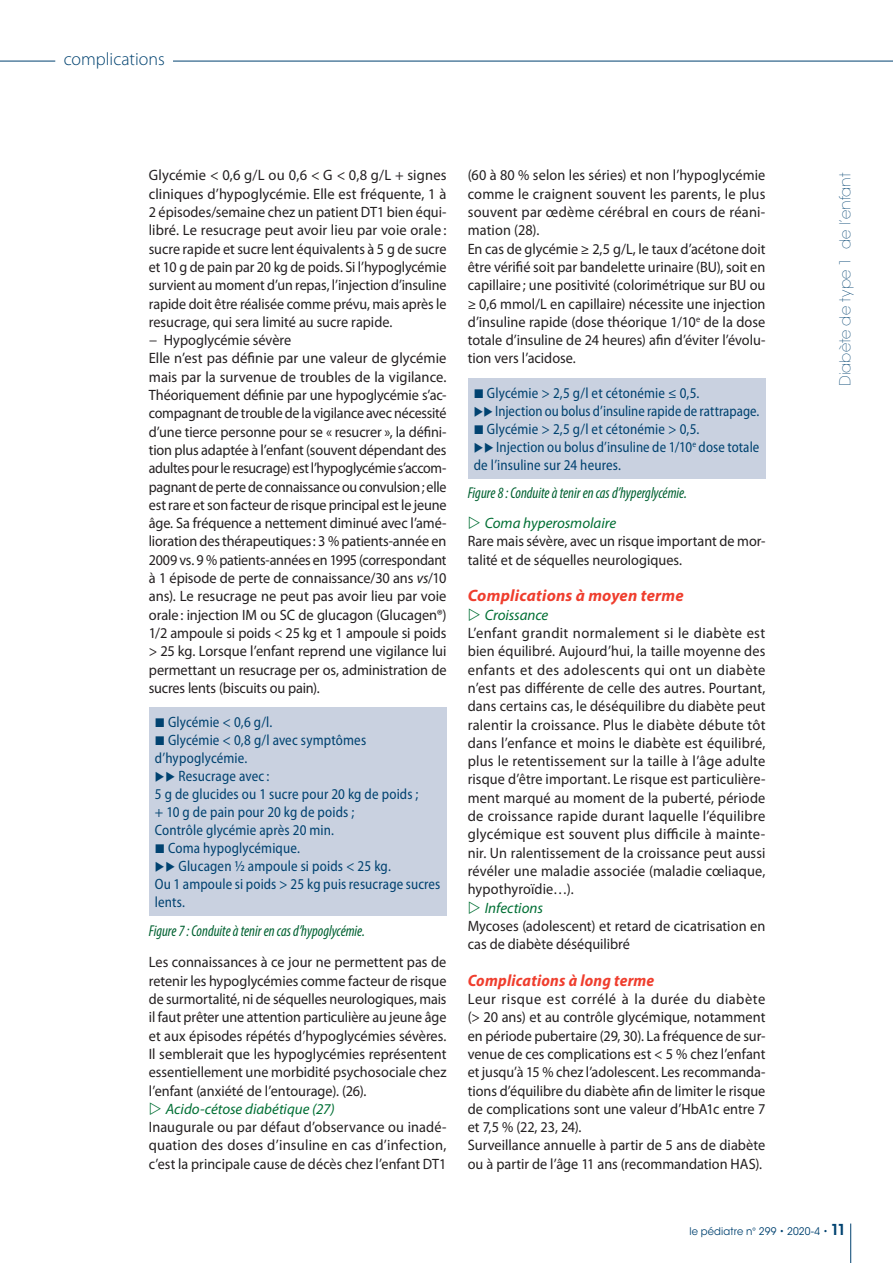
<style>
.page{position:relative;width:893px;height:1263px;background:#fff}
.page>*{position:absolute;margin:0;border:0;box-sizing:border-box;transform-origin:0 0}
.t1{font:300 18px "Myriad Pro";color:#004270}
.Texte_titre_2_rouge{font:italic 700 16.5px "Myriad Pro";letter-spacing:.015em;color:#ef3e2e}
.Texte_titre_2_rouge-2{font:italic 700 semi-condensed 16.5px "Myriad Pro";letter-spacing:.015em;color:#ef3e2e}
.Légende{font:italic condensed 15.75px "Myriad Pro";color:#006131;scale:.95 1}
.Texte_courant_sans_e{font:15px/18.3px "Myriad Pro";color:#231f20;text-align:justify}
.Texte_courant_sans_e-2{font:15px/18.3px "Myriad Pro";color:#231f20;text-align:justify;scale:.95 1}
.Texte{font:15px/18.3px "Myriad Pro";color:#231f20;text-align:justify;scale:.95 1}
.Texte_encadré{font:semi-condensed 15px/18px "Myriad Pro";letter-spacing:.01em;color:#004270;scale:.95 1}
.Texte_courant_sans_e-3{font:15px/18.3px "Myriad Pro";color:#231f20;scale:.96 1}
.Texte_encadré-2{font:semi-condensed 15px/18px "Myriad Pro";letter-spacing:.01em;color:#004270;scale:.94 1}
.t2{font:italic 15px "Myriad Pro";letter-spacing:-.005em;color:#006f34}
.Texte_encadré-3{font:semi-condensed 15px "Myriad Pro";letter-spacing:.01em;color:#004270;scale:.93 1}
.t3{font:200 15px "ITC Avant Garde Std";letter-spacing:.005em;color:#004270}
.t4{font:10.5px "ITC Avant Garde Std";letter-spacing:.015em;color:#004270;scale:.95 1}
.s1{font-style:italic}
.s2{font-weight:600;font-size:15px}
</style>
<div class="page">
<hr style="left:850px;top:1223px;width:1px;height:40px;background:#004270">
<hr style="left:0;top:61px;width:893px;height:1px;background:#004270">
<div style="left:55px;top:52px;width:118px;height:18px;background:#fff"></div>
<div style="left:149px;top:707px;width:297px;height:209px;background:#c9d1e0"></div>
<div style="left:468px;top:378px;width:297px;height:100px;background:#c9d1e0"></div>
<p class="t1" style="left:64px;top:48px;width:102px">complications</p>
<p class="Texte_courant_sans_e" style="left:149px;top:166px;width:299px">Glycémie &lt; 0,6 g/L ou 0,6 &lt; G &lt; 0,8 g/L + signes cliniques d’hypoglycémie. Elle est fréquente, 1 à 2 épisodes/semaine chez un patient DT1 bien équi&shy;libré. Le resucrage peut avoir lieu par voie orale : sucre rapide et sucre lent équivalents à 5 g de sucre et 10 g de pain par 20 kg de poids. Si l’hypoglycémie survient au moment d’un repas, l’injection d’insuline rapide doit être réalisée comme prévu, mais après le resucrage, qui sera limité au sucre rapide.</p>
<p class="Texte_courant_sans_e-2" style="left:149px;top:331px;width:151px"><span class="s1">−</span> Hypoglycémie sévère</p>
<p class="Texte_courant_sans_e" style="left:149px;top:349px;width:299px">Elle n’est pas définie par une valeur de glycémie mais par la survenue de troubles de la vigilance.<br>Théoriquement définie par une hypoglycémie s’ac&shy;compagnant de trouble de la vigilance avec nécessité d’une tierce personne pour se « resucrer », la défini&shy;tion plus adaptée à l’enfant (souvent dépendant des adultes pour le resucrage) est l’hypoglycémie s’accom&shy;pagnant de perte de connaissance ou convulsion; elle est rare et son facteur de risque principal est le jeune âge. Sa fréquence a nettement diminué avec l’amé&shy;lioration des thérapeutiques: 3 % patients-année en 2009 vs. 9 % patients-années en 1995 (correspondant à 1 épisode de perte de connaissance/30 ans <span class="s1">vs</span>/10 ans). Le resucrage ne peut pas avoir lieu par voie orale: injection IM ou SC de glucagon (Glucagen®)<br>1/2 ampoule si poids &lt; 25 kg et 1 ampoule si poids &gt; 25 kg. Lorsque l’enfant reprend une vigilance lui permettant un resucrage per os, administration de sucres lents (biscuits ou pain).</p>
<p class="Texte_encadré" style="left:168px;top:713px;width:111px">Glycémie &lt; 0,6 g/l.</p>
<p class="Texte_encadré" style="left:155px;top:731px;width:224px;text-indent:13px">Glycémie &lt; 0,8 g/l avec symptômes d’hypoglycémie.</p>
<p class="Texte_encadré" style="left:155px;top:767px;width:122px">◆◆ Resucrage avec :</p>
<p class="Texte_encadré" style="left:155px;top:785px;width:279px">5 g de glucides ou 1 sucre pour 20 kg de poids ;</p>
<p class="Texte_encadré" style="left:155px;top:803px;width:212px">+ 10 g de pain pour 20 kg de poids ;</p>
<p class="Texte_encadré" style="left:155px;top:821px;width:190px">Contrôle glycémie après 20 min.</p>
<p class="Texte_encadré" style="left:168px;top:839px;width:140px">Coma hypoglycémique.</p>
<p class="Texte_encadré" style="left:155px;top:857px;width:250px">◆◆ Glucagen ½ ampoule si poids &lt; 25 kg.</p>
<p class="Texte_encadré" style="left:155px;top:875px;width:302px">Ou 1 ampoule si poids &gt; 25 kg puis resucrage sucres lents.</p>
<p class="Légende" style="left:149px;top:921px;width:229px">Figure 7: Conduite à tenir en cas d’hypoglycémie.</p>
<p class="Texte" style="left:149px;top:953px;width:315px">Les connaissances à ce jour ne permettent pas de retenir les hypoglycémies comme facteur de risque de surmortalité, ni de séquelles neurologiques, mais il faut prêter une attention particulière au jeune âge et aux épisodes répétés d’hypoglycémies sévères.<br>Il semblerait que les hypoglycémies représentent essentiellement une morbidité psychosociale chez l’enfant (anxiété de l’entourage). (26).</p>
<p class="t2" style="left:166px;top:1099px;width:170px">Acido-cétose diabétique (27)</p>
<p class="Texte_courant_sans_e-2" style="left:149px;top:1118px;width:315px">Inaugurale ou par défaut d’observance ou inadé&shy;quation des doses d’insuline en cas d’infection, c’est la principale cause de décès chez l’enfant DT1</p>
<p class="Texte_courant_sans_e-2" style="left:468px;top:166px;width:315px">(60 à 80 % selon les séries) et non l’hypoglycémie comme le craignent souvent les parents, le plus souvent par œdème cérébral en cours de réani&shy;mation (28).</p>
<p class="Texte_courant_sans_e-2" style="left:468px;top:239px;width:315px">En cas de glycémie ≥ 2,5 g/L, le taux d’acétone doit être vérifié soit par bandelette urinaire (BU), soit en capillaire; une positivité (colorimétrique sur BU ou ≥ 0,6 mmol/L en capillaire) nécessite une injection d’insuline rapide (dose théorique 1/10<sup>e</sup> de la dose totale d’insuline de 24 heures) afin d’éviter l’évolu&shy;tion vers l’acidose.</p>
<p class="Texte_encadré" style="left:487px;top:384px;width:225px">Glycémie &gt; 2,5 g/l et cétonémie ≤ 0,5.</p>
<p class="Texte_encadré-3" style="left:474px;top:403px;width:309px">◆◆ Injection ou bolus d’insuline rapide de rattrapage.</p>
<p class="Texte_encadré" style="left:487px;top:420px;width:225px">Glycémie &gt; 2,5 g/l et cétonémie &gt; 0,5.</p>
<p class="Texte_encadré-2" style="left:474px;top:438px;width:305px">◆◆ Injection ou bolus d’insuline de 1/10<sup>e</sup> dose totale de l’insuline sur 24 heures.</p>
<p class="Légende" style="left:468px;top:483px;width:232px">Figure 8: Conduite à tenir en cas d’hyperglycémie.</p>
<p class="t2" style="left:485px;top:514px;width:133px">Coma hyperosmolaire</p>
<p class="Texte_courant_sans_e-2" style="left:468px;top:532px;width:315px">Rare mais sévère, avec un risque important de mor&shy;talité et de séquelles neurologiques.</p>
<p class="Texte_titre_2_rouge" style="left:468px;top:585px;width:217px">Complications à moyen terme</p>
<p class="t2" style="left:485px;top:605px;width:65px">Croissance</p>
<p class="Texte_courant_sans_e" style="left:468px;top:624px;width:299px">L’enfant grandit normalement si le diabète est bien équilibré. Aujourd’hui, la taille moyenne des enfants et des adolescents qui ont un diabète n’est pas différente de celle des autres. Pourtant, dans certains cas, le déséquilibre du diabète peut ralentir la croissance. Plus le diabète débute tôt dans l’enfance et moins le diabète est équilibré, plus le retentissement sur la taille à l’âge adulte risque d’être important. Le risque est particulière&shy;ment marqué au moment de la puberté, période de croissance rapide durant laquelle l’équilibre glycémique est souvent plus difficile à mainte&shy;nir. Un ralentissement de la croissance peut aussi révéler une maladie associée (maladie cœliaque, hypothyroïdie…).</p>
<p class="t2" style="left:485px;top:898px;width:60px">Infections</p>
<p class="Texte_courant_sans_e-3" style="left:468px;top:916px;width:312px">Mycoses (adolescent) et retard de cicatrisation en cas de diabète déséquilibré</p>
<p class="Texte_titre_2_rouge-2" style="left:468px;top:971px;width:188px">Complications à long terme</p>
<p class="Texte_courant_sans_e" style="left:468px;top:990px;width:299px">Leur risque est corrélé à la durée du diabète (&gt; 20 ans) et au contrôle glycémique, notamment en période pubertaire (29, 30). La fréquence de sur&shy;venue de ces complications est &lt; 5 % chez l’enfant et jusqu’à 15 % chez l’adolescent. Les recommanda&shy;tions d’équilibre du diabète afin de limiter le risque de complications sont une valeur d’HbA1c entre 7 et 7,5 % (22, 23, 24).</p>
<p class="Texte_courant_sans_e-3" style="left:468px;top:1136px;width:311px">Surveillance annuelle à partir de 5 ans de diabète ou à partir de l’âge 11 ans (recommandation HAS).</p>
<p class="t3" style="left:836px;top:386px;width:215px;rotate:-90deg">Diabète de type 1 de l’enfant</p>
<p class="t4" style="left:689px;top:1224px;width:167px">le pédiatre n° 299 • 2020-4 • <span class="s2">11</span></p>
</div>
